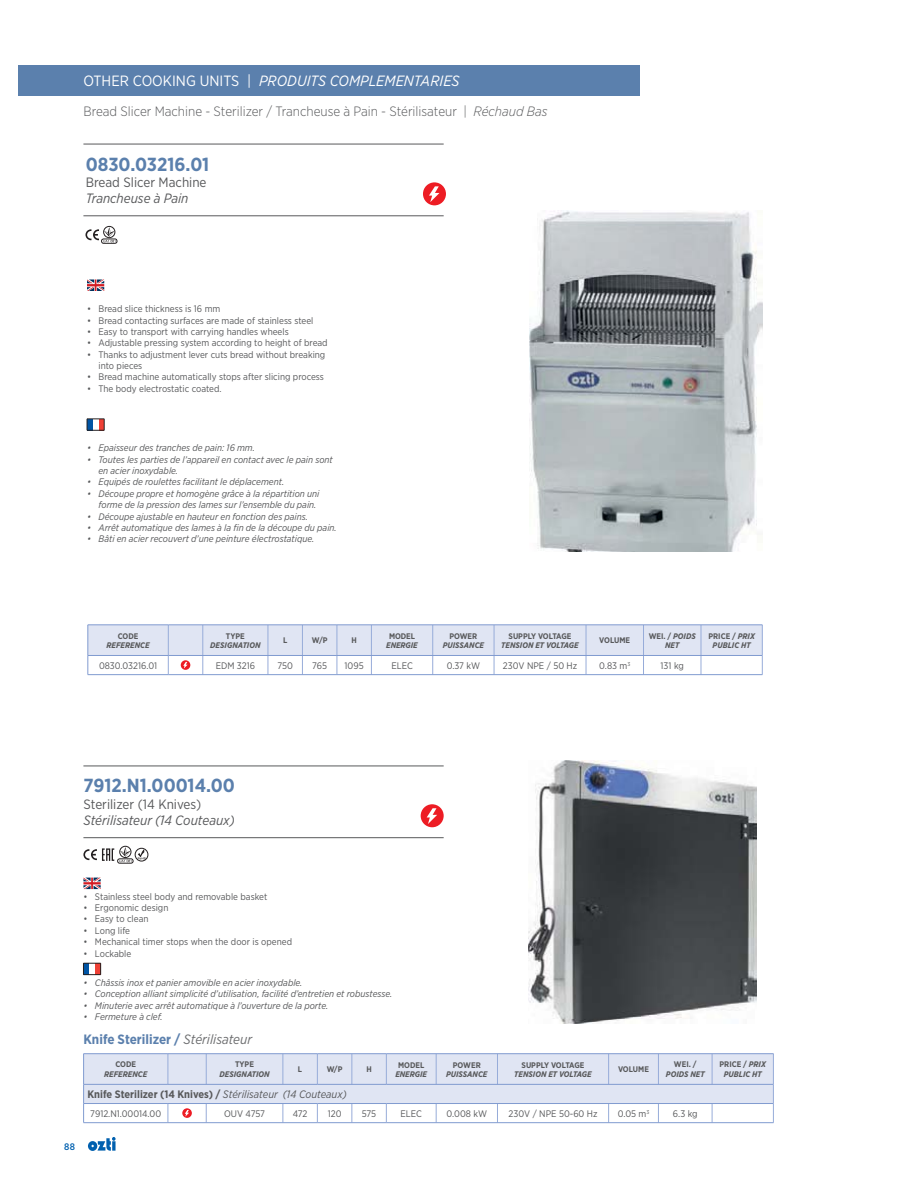
<style>
.page{position:relative;width:918px;height:1188px;background:#fff}
.page>*{position:absolute;margin:0;border:0;box-sizing:border-box;transform-origin:0 0}
.t1{font:700 18.9px "Gotham Narrow";color:#5b80ad}
.t2{font:italic 14.85px "Gotham Narrow";color:#fff}
.t3{font:300 13.5px "Gotham Narrow";color:#58595b}
.t4{font:italic 13.5px "Gotham Narrow";color:#58595b}
.t5{font:13.5px "Gotham Narrow";color:#58595b}
.t6{font:700 13.5px "Gotham Narrow";color:#5b80ad}
.t7{font:700 10.8px "Gotham Narrow";color:#58595b}
.t8{font:italic 9.45px/11.4px "Gotham Narrow";color:#58595b}
.t9{font:9.45px/11.4px "Gotham Narrow";color:#58595b}
.t10{font:500 9.45px "Gotham Narrow";color:#0060af}
.t11{font:italic 700 8.1px/9.8px "Gotham Narrow";color:#58595b;text-align:center}
.t12{font:700 8.1px "Gotham Narrow";color:#58595b}
.s1{font-style:normal}
.s2{font-style:italic}
.s3{font-weight:400;font-style:italic;color:#6d6e70}
.s4{font-weight:400;font-style:italic}
</style>
<div class="page">
<svg style="left:88px;top:1137px;width:28px;height:14px"></svg>
<div style="left:26px;top:65px;width:613px;height:31px;background:#5b80ad"></div>
<svg style="left:83px;top:878px;width:18px;height:11px"></svg>
<svg style="left:83px;top:963px;width:18px;height:12px"></svg>
<hr style="left:83px;top:766px;width:361px;height:1px;background:#58595b">
<hr style="left:83px;top:837px;width:361px;height:1px;background:#58595b">
<div style="left:421px;top:804px;width:23px;height:23px;background:#ed1c24;border-radius:50%"></div>
<svg style="left:427px;top:808px;width:10px;height:16px"></svg>
<div style="left:120px;top:846px;width:11px;height:12px;border:1px solid #231f20;border-radius:50%"></div>
<div style="left:118px;top:859px;width:15px;height:4px;border:1px solid #231f20;border-radius:2px"></div>
<div style="left:135px;top:848px;width:13px;height:13px;border:1px solid #231f20;border-radius:50%"></div>
<svg style="left:138px;top:849px;width:8px;height:10px"></svg>
<svg style="left:83px;top:847px;width:48px;height:15px"></svg>
<hr style="left:83px;top:1053px;width:85px;height:1px;background:#819bd0">
<hr style="left:168px;top:1053px;width:149px;height:1px;background:#819bd0">
<hr style="left:317px;top:1053px;width:69px;height:1px;background:#819bd0">
<hr style="left:386px;top:1053px;width:388px;height:1px;background:#819bd0">
<svg style="left:83px;top:1054px;width:691px;height:69px"></svg>
<svg style="left:87px;top:279px;width:17px;height:12px"></svg>
<svg style="left:87px;top:419px;width:18px;height:12px"></svg>
<hr style="left:88px;top:674px;width:80px;height:1px;background:#819bd0">
<hr style="left:168px;top:674px;width:169px;height:1px;background:#819bd0">
<hr style="left:337px;top:674px;width:425px;height:1px;background:#819bd0">
<svg style="left:88px;top:625px;width:675px;height:49px"></svg>
<hr style="left:83px;top:144px;width:361px;height:1px;background:#58595b">
<hr style="left:83px;top:215px;width:361px;height:1px;background:#58595b">
<div style="left:423px;top:182px;width:23px;height:23px;background:#ed1c24;border-radius:50%"></div>
<svg style="left:429px;top:186px;width:10px;height:16px"></svg>
<img style="left:530px;top:211px;width:232px;height:340px">
<div style="left:103px;top:226px;width:12px;height:12px;border:1px solid #231f20;border-radius:50%"></div>
<div style="left:101px;top:239px;width:16px;height:4px;border:1px solid #231f20;border-radius:2px"></div>
<svg style="left:85px;top:227px;width:30px;height:15px"></svg>
<img style="left:528px;top:760px;width:229px;height:264px">
<h2 class="t2" style="left:83px;top:76px;width:378px"><span class="s1">OTHER COOKING UNITS |</span> PRODUITS COMPLEMENTARIES</h2>
<h3 class="t3" style="left:83px;top:106px;width:466px">Bread Slicer Machine - Sterilizer / Trancheuse à Pain - Stérilisateur | <span class="s2">Réchaud Bas</span></h3>
<h1 class="t1" style="left:86px;top:153px;width:125px">0830.03216.01</h1>
<h3 class="t5" style="left:86px;top:177px;width:122px">Bread Slicer Machine</h3>
<h3 class="t4" style="left:86px;top:193px;width:104px">Trancheuse à Pain</h3>
<p class="t9" style="left:87px;top:304px;width:135px">• Bread slice thickness is 16 mm</p>
<p class="t9" style="left:87px;top:315px;width:228px">• Bread contacting surfaces are made of stainless steel</p>
<p class="t9" style="left:87px;top:326px;width:203px">• Easy to transport with carrying handles wheels</p>
<p class="t9" style="left:87px;top:338px;width:242px">• Adjustable pressing system according to height of bread</p>
<p class="t9" style="left:99px;top:349px;width:228px;text-indent:-11px">• Thanks to adjustment lever cuts bread without breaking into pieces</p>
<p class="t9" style="left:87px;top:372px;width:239px">• Bread machine automatically stops after slicing process</p>
<p class="t9" style="left:87px;top:383px;width:136px">• The body electrostatic coated.</p>
<p class="t8" style="left:87px;top:443px;width:169px">• Epaisseur des tranches de pain: 16 mm.</p>
<p class="t8" style="left:99px;top:454px;width:236px;text-indent:-11px">• Toutes les parties de l’appareil en contact avec le pain sont en acier inoxydable.</p>
<p class="t8" style="left:87px;top:477px;width:199px">• Equipés de roulettes facilitant le déplacement.</p>
<p class="t8" style="left:99px;top:488px;width:222px;text-indent:-11px">• Découpe propre et homogène grâce à la répartition uni forme de la pression des lames sur l’ensemble du pain.</p>
<p class="t8" style="left:87px;top:511px;width:223px">• Découpe ajustable en hauteur en fonction des pains.</p>
<p class="t8" style="left:87px;top:522px;width:251px">• Arrêt automatique des lames à la fin de la découpe du pain.</p>
<p class="t8" style="left:87px;top:534px;width:229px">• Bâti en acier recouvert d’une peinture électrostatique.</p>
<p class="t12" style="left:118px;top:631px;width:22px">CODE</p>
<p class="t11" style="left:106px;top:641px;width:45px">REFERENCE</p>
<p class="t12" style="left:226px;top:631px;width:20px">TYPE</p>
<p class="t11" style="left:210px;top:641px;width:52px">DESIGNATION</p>
<p class="t12" style="left:283px;top:636px;width:6px">L</p>
<p class="t12" style="left:312px;top:636px;width:17px">W/P</p>
<p class="t12" style="left:352px;top:636px;width:7px">H</p>
<p class="t12" style="left:389px;top:631px;width:28px">MODEL</p>
<p class="t11" style="left:386px;top:641px;width:33px">ENERGIE</p>
<p class="t12" style="left:449px;top:631px;width:29px">POWER</p>
<p class="t11" style="left:443px;top:641px;width:43px">PUISSANCE</p>
<p class="t12" style="left:509px;top:631px;width:65px">SUPPLY VOLTAGE</p>
<p class="t11" style="left:501px;top:641px;width:79px">TENSION ET VOLTAGE</p>
<p class="t12" style="left:599px;top:636px;width:32px">VOLUME</p>
<p class="t11" style="left:649px;top:632px;width:49px"><span class="s1">WEI. /</span> POIDS<br>NET</p>
<p class="t11" style="left:708px;top:632px;width:48px"><span class="s1">PRICE /</span> PRIX<br>PUBLIC HT</p>
<p class="t9" style="left:99px;top:660px;width:60px">0830.03216.01</p>
<p class="t9" style="left:216px;top:660px;width:41px">EDM 3216</p>
<p class="t9" style="left:277px;top:660px;width:17px">750</p>
<p class="t9" style="left:312px;top:660px;width:16px">765</p>
<p class="t9" style="left:345px;top:660px;width:21px">1095</p>
<p class="t9" style="left:391px;top:660px;width:23px">ELEC</p>
<p class="t9" style="left:447px;top:660px;width:35px">0.37 kW</p>
<p class="t9" style="left:503px;top:660px;width:76px">230V NPE / 50 Hz</p>
<p class="t9" style="left:599px;top:660px;width:33px">0.83 m<sup>3</sup></p>
<p class="t9" style="left:661px;top:660px;width:25px">131 kg</p>
<h1 class="t1" style="left:83px;top:775px;width:153px">7912.N1.00014.00</h1>
<h3 class="t5" style="left:83px;top:799px;width:119px">Sterilizer (14 Knives)</h3>
<h3 class="t4" style="left:83px;top:815px;width:153px">Stérilisateur (14 Couteaux)</h3>
<p class="t9" style="left:83px;top:891px;width:185px">• Stainless steel body and removable basket</p>
<p class="t9" style="left:83px;top:902px;width:86px">• Ergonomic design</p>
<p class="t9" style="left:83px;top:914px;width:67px">• Easy to clean</p>
<p class="t9" style="left:83px;top:925px;width:48px">• Long life</p>
<p class="t9" style="left:83px;top:937px;width:210px">• Mechanical timer stops when the door is opened</p>
<p class="t9" style="left:83px;top:948px;width:49px">• Lockable</p>
<p class="t8" style="left:83px;top:977px;width:221px">• Châssis inox et panier amovible en acier inoxydable.</p>
<p class="t8" style="left:83px;top:989px;width:310px">• Conception alliant simplicité d’utilisation, facilité d’entretien et robustesse.</p>
<p class="t8" style="left:83px;top:1000px;width:246px">• Minuterie avec arrêt automatique à l’ouverture de la porte.</p>
<p class="t8" style="left:83px;top:1011px;width:81px">• Fermeture à clef.</p>
<h3 class="t6" style="left:83px;top:1032px;width:170px">Knife Sterilizer / <span class="s3">Stérilisateur</span></h3>
<p class="t12" style="left:115px;top:1060px;width:22px">CODE</p>
<p class="t11" style="left:104px;top:1070px;width:45px">REFERENCE</p>
<p class="t12" style="left:235px;top:1060px;width:20px">TYPE</p>
<p class="t11" style="left:219px;top:1070px;width:52px">DESIGNATION</p>
<p class="t12" style="left:298px;top:1065px;width:6px">L</p>
<p class="t12" style="left:327px;top:1065px;width:17px">W/P</p>
<p class="t12" style="left:366px;top:1065px;width:7px">H</p>
<p class="t12" style="left:398px;top:1060px;width:28px">MODEL</p>
<p class="t11" style="left:395px;top:1070px;width:33px">ENERGIE</p>
<p class="t12" style="left:453px;top:1060px;width:29px">POWER</p>
<p class="t11" style="left:446px;top:1070px;width:43px">PUISSANCE</p>
<p class="t12" style="left:522px;top:1060px;width:65px">SUPPLY VOLTAGE</p>
<p class="t11" style="left:514px;top:1070px;width:79px">TENSION ET VOLTAGE</p>
<p class="t12" style="left:618px;top:1065px;width:32px">VOLUME</p>
<p class="t12" style="left:674px;top:1060px;width:24px">WEI. /</p>
<p class="t11" style="left:666px;top:1070px;width:40px">POIDS NET</p>
<p class="t11" style="left:720px;top:1060px;width:48px"><span class="s1">PRICE /</span> PRIX<br>PUBLIC HT</p>
<p class="t7" style="left:87px;top:1088px;width:261px">Knife Sterilizer (14 Knives) / <span class="s4">Stérilisateur (14 Couteaux)</span></p>
<p class="t9" style="left:90px;top:1108px;width:72px">7912.N1.00014.00</p>
<p class="t9" style="left:224px;top:1108px;width:42px">OUV 4757</p>
<p class="t9" style="left:293px;top:1108px;width:16px">472</p>
<p class="t9" style="left:328px;top:1108px;width:15px">120</p>
<p class="t9" style="left:362px;top:1108px;width:16px">575</p>
<p class="t9" style="left:401px;top:1108px;width:23px">ELEC</p>
<p class="t9" style="left:447px;top:1108px;width:42px">0.008 kW</p>
<p class="t9" style="left:509px;top:1108px;width:91px">230V / NPE 50-60 Hz</p>
<p class="t9" style="left:618px;top:1108px;width:33px">0.05 m<sup>3</sup></p>
<p class="t9" style="left:673px;top:1108px;width:26px">6.3 kg</p>
<p class="t10" style="left:64px;top:1141px;width:12px">88</p>
</div>
